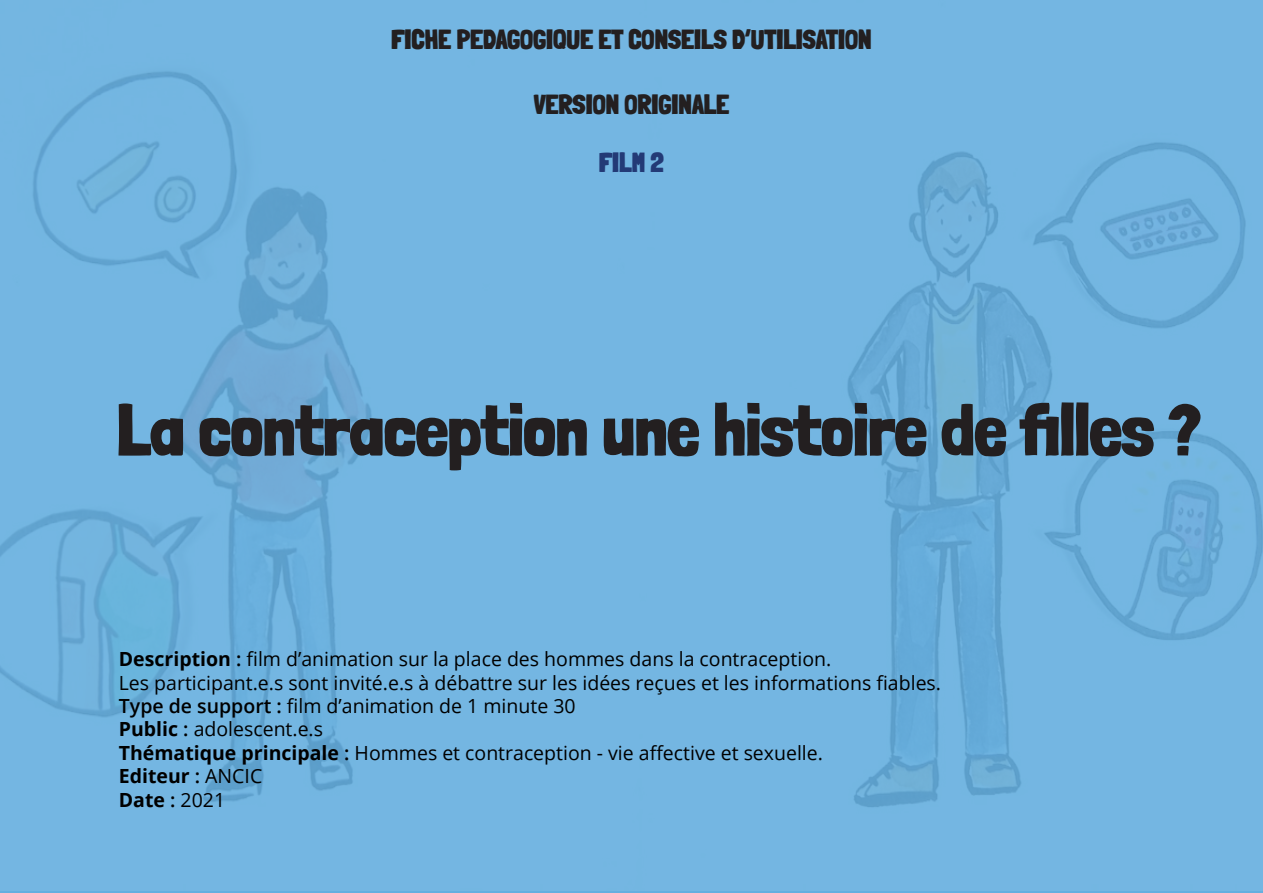
<style>
.page{position:relative;width:1263px;height:893px;background:#fff}
.page>*{position:absolute;margin:0;border:0;box-sizing:border-box;transform-origin:0 0}
.t1{font:900 72px "Londrina Solid";color:#231f20}
.t2{font:900 27px "Londrina Solid";color:#231f20}
.t3{font:900 27px "Londrina Solid";color:#233a76}
.Corps_de_texte{font:19.5px "Open Sans";color:#000}
.Corps_de_texte-2{font:700 19.5px "Open Sans";color:#000}
.s1{font-weight:700}
.s2{font-weight:600}
.s3{font-weight:400}
</style>
<div class="page">
<img style="left:0;top:0;width:1263px;height:890px">
<p class="t2" style="left:391px;top:24px;width:482px">FICHE PEDAGOGIQUE ET CONSEILS D’UTILISATION</p>
<p class="t2" style="left:534px;top:89px;width:197px">VERSION ORIGINALE</p>
<p class="t3" style="left:599px;top:147px;width:67px">FILM 2</p>
<p class="t1" style="left:117px;top:387px;width:1085px">La contraception une histoire de filles ?</p>
<p class="Corps_de_texte" style="left:119px;top:646px;width:714px"><span class="s1">Description</span> <span class="s2">:</span> film d’animation sur la place des hommes dans la contraception.</p>
<p class="Corps_de_texte" style="left:119px;top:669px;width:824px">Les participant.e.s sont invité.e.s à débattre sur les idées reçues et les informations fiables.</p>
<p class="Corps_de_texte" style="left:119px;top:693px;width:458px"><span class="s2">Type de support :</span> film d’animation de 1 minute 30</p>
<p class="Corps_de_texte" style="left:119px;top:716px;width:206px"><span class="s1">Public</span> <span class="s2">:</span> adolescent.e.s</p>
<p class="Corps_de_texte" style="left:119px;top:739px;width:706px"><span class="s1">Thématique principale</span> <span class="s2">:</span> Hommes et contraception - vie affective et sexuelle.</p>
<p class="Corps_de_texte-2" style="left:119px;top:762px;width:145px">Editeur <span class="s2">:</span> <span class="s3">ANCIC</span></p>
<p class="Corps_de_texte-2" style="left:119px;top:786px;width:108px">Date <span class="s2">:</span> <span class="s3">2021</span></p>
</div>
